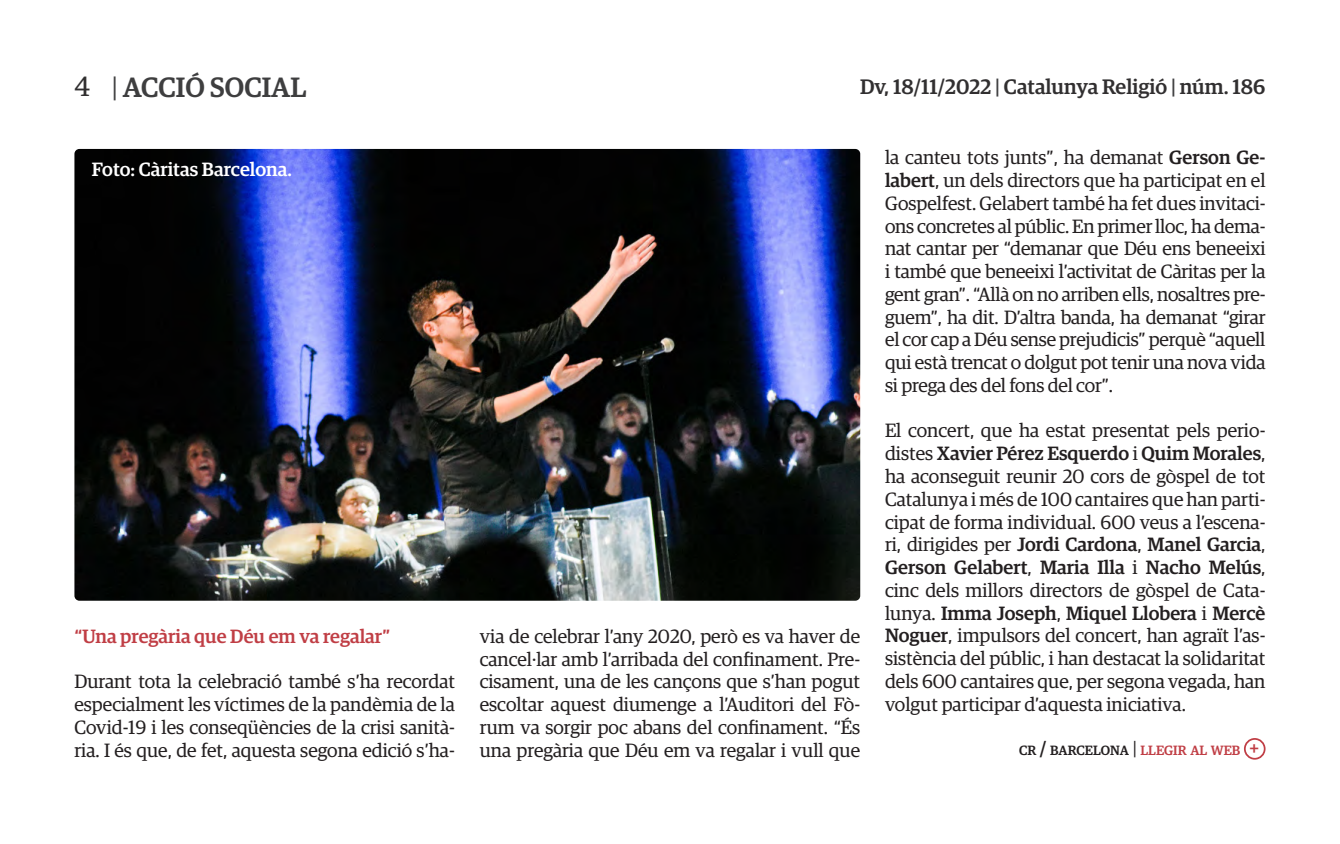
<style>
.page{position:relative;width:1340px;height:844px;background:#fff}
.page>*{position:absolute;margin:0;border:0;box-sizing:border-box;transform-origin:0 0}
.t1{font:500 28px "Guardian Egyp";color:#3e3e3f}
.t2{font:500 21px "Guardian Egyp";color:#312f30}
.t3{font:19.25px/22.8px "Guardian Egyp";color:#231f20;text-align:justify}
.t4{font:500 19.25px "Guardian Egyp";color:#c03e45}
.t5{font:500 19.25px "Guardian Egyp";color:#fff}
.t6{font:500 19.25px "Guardian Egyp";color:#c03e45}
.t7{font:500 13.47px "Guardian Egyp";color:#231f20}
.s1{font-weight:400;color:#312f30}
.s2{font-weight:400}
.s3{color:#3e3e3f}
.s4{font-weight:500}
.s5{font-size:19.25px}
.s6{font-weight:400;font-size:19.25px}
.s7{color:#c03e45}
</style>
<div class="page">
<div style="left:1243px;top:737px;width:22px;height:22px;border:2px solid #c03e45;border-radius:50%"></div>
<img style="left:74px;top:149px;width:786px;height:451px">
<h1 class="t1" style="left:74px;top:67px;width:233px"><span class="s1">4</span> <span class="s2">|</span> ACCIÓ SOCIAL</h1>
<p class="t2" style="left:860px;top:71px;width:407px">Dv, 18/11/2022 <span class="s3">|</span> Catalunya Religió <span class="s3">|</span> núm. 186</p>
<p class="t5" style="left:92px;top:156px;width:202px">Foto: Càritas Barcelona.</p>
<p class="t4" style="left:74px;top:622px;width:317px">“Una pregària que Déu em va regalar”</p>
<p class="t3" style="left:74px;top:669px;width:382px">Durant tota la celebració també s’ha recordat especialment les víctimes de la pandèmia de la Covid-19 i les conseqüències de la crisi sanità&shy;ria. I és que, de fet, aquesta segona edició s’ha-</p>
<p class="t3" style="left:480px;top:623px;width:382px">via de celebrar l’any 2020, però es va haver de cancel·lar amb l’arribada del confinament. Pre&shy;cisament, una de les cançons que s’han pogut escoltar aquest diumenge a l’Auditori del Fò&shy;rum va sorgir poc abans del confinament. “És una pregària que Déu em va regalar i vull que</p>
<p class="t3" style="left:885px;top:145px;width:382px">la canteu tots junts”, ha demanat <span class="s4">Gerson Ge&shy;labert</span>, un dels directors que ha participat en el Gospelfest. Gelabert també ha fet dues invitaci&shy;ons concretes al públic. En primer lloc, ha dema&shy;nat cantar per “demanar que Déu ens beneeixi i també que beneeixi l’activitat de Càritas per la gent gran”. “Allà on no arriben ells, nosaltres pre&shy;guem”, ha dit. D’altra banda, ha demanat “girar el cor cap a Déu sense prejudicis” perquè “aquell qui està trencat o dolgut pot tenir una nova vida si prega des del fons del cor”.</p>
<p class="t3" style="left:885px;top:418px;width:382px">El concert, que ha estat presentat pels perio&shy;distes <span class="s4">Xavier Pérez Esquerdo</span> i <span class="s4">Quim Morales</span>, ha aconseguit reunir 20 cors de gòspel de tot Catalunya i més de 100 cantaires que han parti&shy;cipat de forma individual. 600 veus a l’escena&shy;ri, dirigides per <span class="s4">Jordi Cardona</span>, <span class="s4">Manel Garcia</span>, <span class="s4">Gerson Gelabert</span>, <span class="s4">Maria Illa</span> i <span class="s4">Nacho Melús</span>, cinc dels millors directors de gòspel de Cata&shy;lunya. <span class="s4">Imma Joseph</span>, <span class="s4">Miquel Llobera</span> i <span class="s4">Mercè Noguer</span>, impulsors del concert, han agraït l’as&shy;sistència del públic, i han destacat la solidaritat dels 600 cantaires que, per segona vegada, han volgut participar d’aquesta iniciativa.</p>
<p class="t7" style="left:1019px;top:740px;width:223px">CR <span class="s5">/</span> BARCELONA <span class="s6">|</span> <span class="s7">LLEGIR AL WEB</span></p>
<p class="t6" style="left:1249px;top:734px;width:12px">+</p>
</div>
